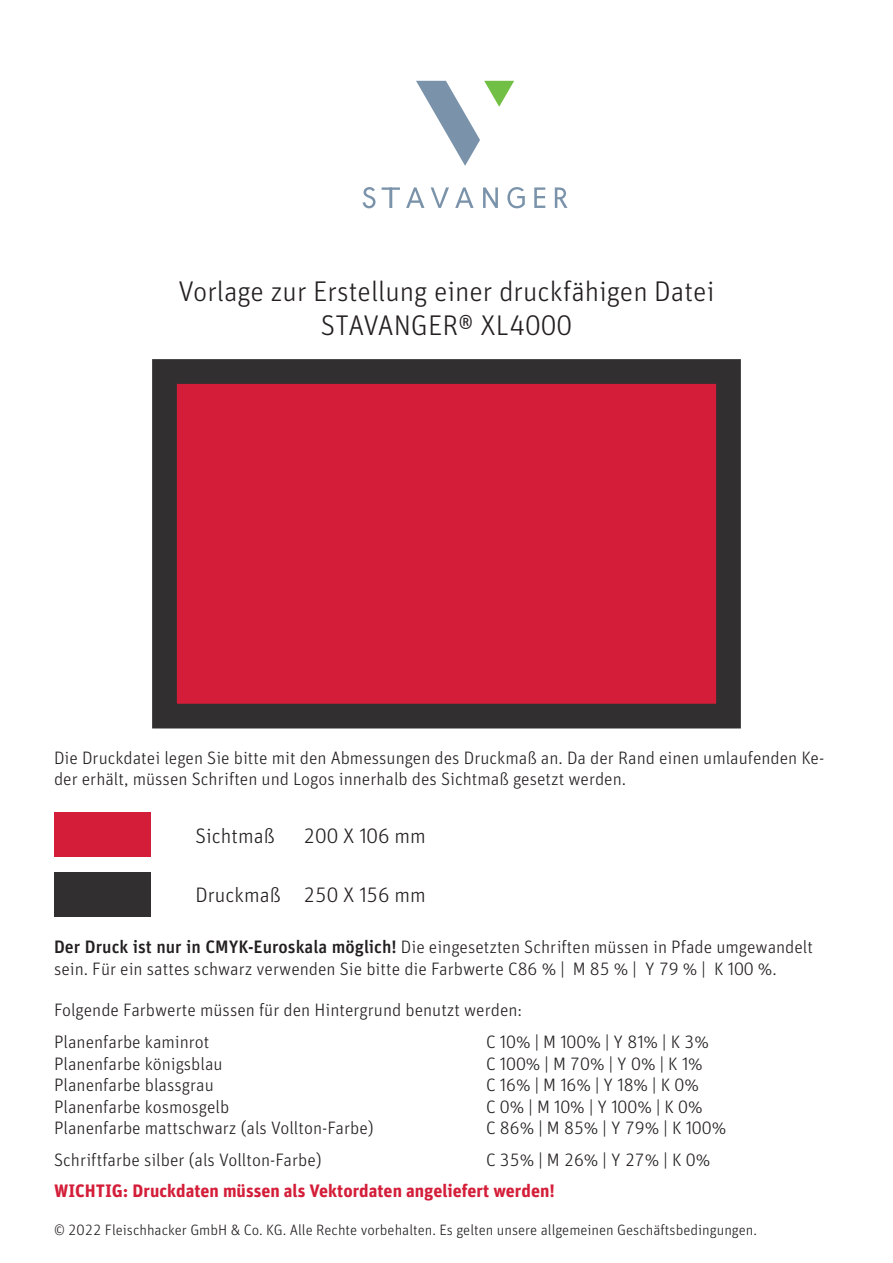
<style>
.page{position:relative;width:893px;height:1263px;background:#fff}
.page>*{position:absolute;margin:0;border:0;box-sizing:border-box;transform-origin:0 0}
.t1{font:300 28.5px/34.2px "Unit OT";color:#231f20;text-align:center}
.t2{font:300 21px "Unit OT";color:#231f20}
.t3{font:300 18px/21.6px "Unit OT";color:#231f20}
.t4{font:700 18px "Unit OT";color:#d41e39}
.t5{font:300 15px "Unit OT";color:#231f20}
.s1{font-weight:500}
</style>
<div class="page">
<div style="left:152px;top:359px;width:589px;height:369px;background:#d41e39;border:25px solid #312f30"></div>
<div style="left:54px;top:812px;width:97px;height:45px;background:#d41e39"></div>
<div style="left:54px;top:872px;width:97px;height:44px;background:#312f30"></div>
<svg style="left:416px;top:81px;width:98px;height:85px"></svg>
<svg style="left:483px;top:187px;width:15px;height:21px"></svg>
<svg style="left:382px;top:187px;width:18px;height:21px"></svg>
<svg style="left:406px;top:187px;width:18px;height:21px"></svg>
<svg style="left:455px;top:187px;width:19px;height:21px"></svg>
<svg style="left:431px;top:187px;width:18px;height:21px"></svg>
<svg style="left:363px;top:187px;width:12px;height:21px"></svg>
<svg style="left:507px;top:187px;width:18px;height:21px"></svg>
<svg style="left:534px;top:187px;width:11px;height:21px"></svg>
<svg style="left:555px;top:187px;width:13px;height:21px"></svg>
<h1 class="t1" style="left:179px;top:275px;width:537px">Vorlage zur Erstellung einer druckfähigen Datei<br>STAVANGER® XL4000</h1>
<p class="t3" style="left:54px;top:747px;width:772px">Die Druckdatei legen Sie bitte mit den Abmessungen des Druckmaß an. Da der Rand einen umlaufenden Ke&shy;der erhält, müssen Schriften und Logos innerhalb des Sichtmaß gesetzt werden.</p>
<p class="t2" style="left:196px;top:823px;width:81px">Sichtmaß</p>
<p class="t2" style="left:304px;top:823px;width:124px">200 X 106 mm</p>
<p class="t2" style="left:196px;top:883px;width:232px">Druckmaß 250 X 156 mm</p>
<p class="t3" style="left:54px;top:936px;width:761px"><span class="s1">Der Druck ist nur in CMYK-Euroskala möglich!</span> Die eingesetzten Schriften müssen in Pfade umgewandelt sein. Für ein sattes schwarz verwenden Sie bitte die Farbwerte C86 % | M 85 % | Y 79 % | K 100 %.</p>
<p class="t3" style="left:54px;top:995px;width:470px;line-height:31.5px">Folgende Farbwerte müssen für den Hintergrund benutzt werden:<br>Planenfarbe kaminrot</p>
<p class="t3" style="left:486px;top:1031px;width:224px">C 10% | M 100% | Y 81% | K 3%</p>
<p class="t3" style="left:54px;top:1053px;width:170px">Planenfarbe königsblau</p>
<p class="t3" style="left:486px;top:1053px;width:218px">C 100% | M 70% | Y 0% | K 1%</p>
<p class="t3" style="left:54px;top:1074px;width:161px">Planenfarbe blassgrau</p>
<p class="t3" style="left:486px;top:1074px;width:214px">C 16% | M 16% | Y 18% | K 0%</p>
<p class="t3" style="left:54px;top:1096px;width:177px">Planenfarbe kosmosgelb</p>
<p class="t3" style="left:486px;top:1096px;width:218px">C 0% | M 10% | Y 100% | K 0%</p>
<p class="t3" style="left:54px;top:1117px;width:321px">Planenfarbe mattschwarz (als Vollton-Farbe)</p>
<p class="t3" style="left:486px;top:1117px;width:242px">C 86% | M 85% | Y 79% | K 100%</p>
<p class="t3" style="left:54px;top:1149px;width:269px">Schriftfarbe silber (als Vollton-Farbe)</p>
<p class="t3" style="left:486px;top:1149px;width:226px">C 35% | M 26% | Y 27% | K 0%</p>
<p class="t4" style="left:54px;top:1180px;width:502px">WICHTIG: Druckdaten müssen als Vektordaten angeliefert werden!</p>
<p class="t5" style="left:54px;top:1221px;width:704px">© 2022 Fleischhacker GmbH &amp; Co. KG. Alle Rechte vorbehalten. Es gelten unsere allgemeinen Geschäftsbedingungen.</p>
</div>
